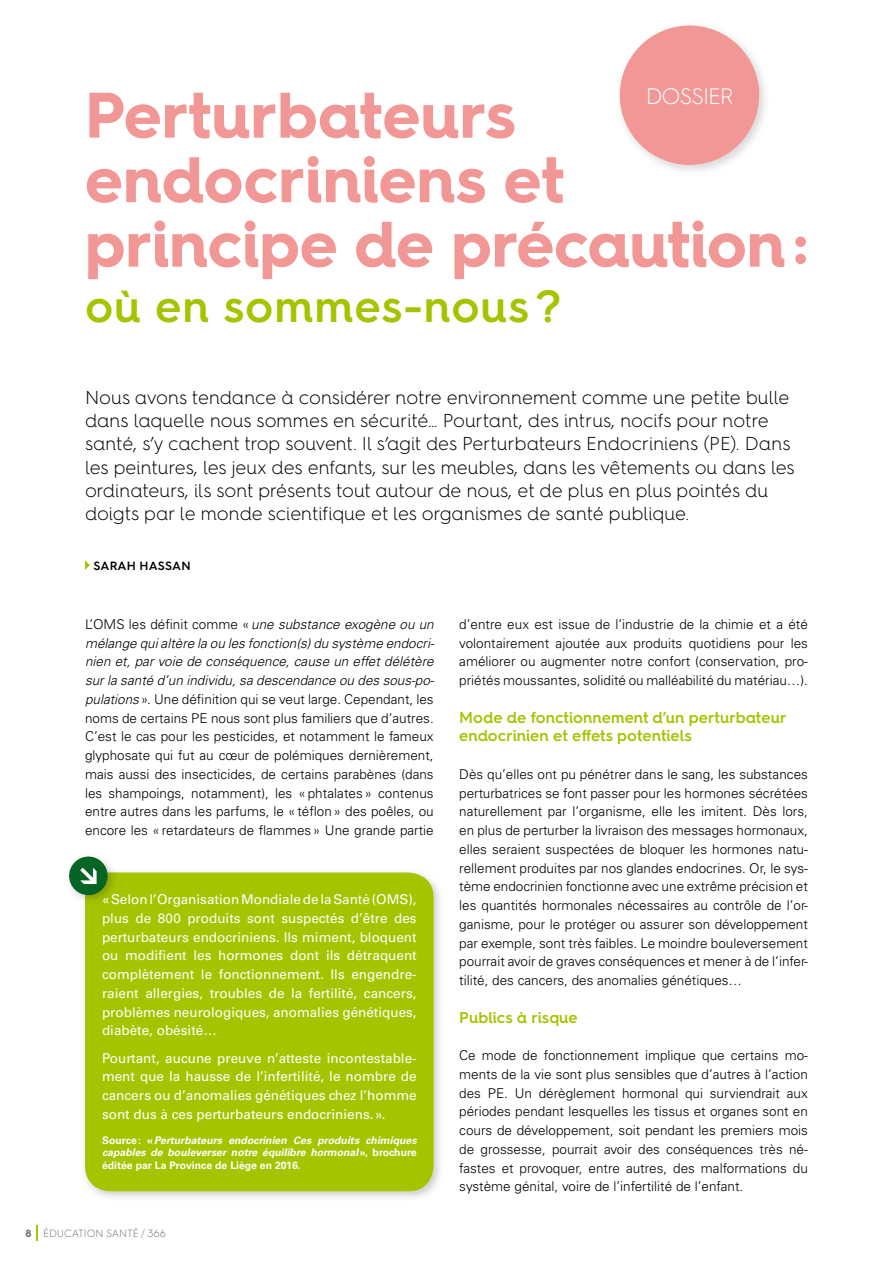
<style>
.page{position:relative;width:893px;height:1263px;background:#fff}
.page>*{position:absolute;margin:0;border:0;box-sizing:border-box;transform-origin:0 0}
.t1{font:700 64.5px/64.5px "Hurme Geometric Sans 4";color:#f19795}
.t2{font:600 45px "Hurme Geometric Sans 4";letter-spacing:.02em;color:#a4c400}
.t3{font:300 22.5px "Hurme Geometric Sans 4";letter-spacing:-.05em;color:#fff}
.t4{font:300 18.75px/23.2px "Hurme Geometric Sans 4";letter-spacing:-.005em;color:#000}
.t5{font:600 15.75px/18.8px "Hurme Geometric Sans 4";color:#a4c400}
.t6{font:300 13.5px/18.8px "Univers LT Std";color:#000;text-align:justify}
.t7{font:13.5px/18.8px "Univers LT Std";color:#fff;text-align:justify}
.t8{font:600 12px "Hurme Geometric Sans 4";letter-spacing:.02em;color:#000}
.t9{font:italic 700 10.5px/12.5px "Univers LT Std";color:#fff;text-align:justify}
.t10{font:300 10.5px "Hurme Geometric Sans 4";letter-spacing:-.01em;color:#707172}
.s1{font-style:italic}
.s2{font-style:normal}
.s3{font-weight:700}
</style>
<div class="page">
<svg style="left:37px;top:1225px;width:1px;height:16px"></svg>
<svg style="left:85px;top:560px;width:5px;height:10px"></svg>
<img style="left:619px;top:25px;width:146px;height:146px">
<div style="left:620px;top:26px;width:139px;height:139px;background:#f19795;border-radius:50%"></div>
<img style="left:85px;top:874px;width:355px;height:324px">
<div style="left:85px;top:872px;width:349px;height:319px;background:#a4c400;border-radius:26px"></div>
<img style="left:69px;top:858px;width:42px;height:40px">
<img style="left:81px;top:869px;width:34px;height:34px">
<img style="left:85px;top:872px;width:32px;height:31px">
<div style="left:69px;top:856px;width:39px;height:39px;background:#066425;border-radius:50%"></div>
<svg style="left:80px;top:868px;width:17px;height:16px"></svg>
<h3 class="t3" style="left:646px;top:81px;width:90px">DOSSIER</h3>
<h1 class="t1" style="left:85px;top:82px;width:724px">Perturbateurs endocriniens et principe de précaution :</h1>
<h2 class="t2" style="left:85px;top:274px;width:478px">où en sommes-nous ?</h2>
<p class="t4" style="left:85px;top:385px;width:711px">Nous avons tendance à considérer notre environnement comme une petite bulle dans laquelle nous sommes en sécurité… Pourtant, des intrus, nocifs pour notre santé, s’y cachent trop souvent. Il s’agit des Perturbateurs Endocriniens (PE). Dans les peintures, les jeux des enfants, sur les meubles, dans les vêtements ou dans les ordinateurs, ils sont présents tout autour de nous, et de plus en plus pointés du doigts par le monde scientifique et les organismes de santé publique.</p>
<p class="t8" style="left:94px;top:557px;width:99px">SARAH HASSAN</p>
<p class="t6" style="left:85px;top:615px;width:351px">L’OMS les définit comme « <span class="s1">une substance exogène ou un mélange qui altère la ou les fonction(s) du système endocri&shy;nien et, par voie de conséquence, cause un effet délétère sur la santé d’un individu, sa descendance ou des sous-po&shy;pulations</span> ». Une définition qui se veut large. Cependant, les noms de certains PE nous sont plus familiers que d’autres.<br>C’est le cas pour les pesticides, et notamment le fameux glyphosate qui fut au cœur de polémiques dernièrement, mais aussi des insecticides, de certains parabènes (dans les shampoings, notamment), les « phtalates » contenus entre autres dans les parfums, le « téflon » des poêles, ou encore les « retardateurs de flammes » Une grande partie</p>
<p class="t6" style="left:459px;top:615px;width:350px">d’entre eux est issue de l’industrie de la chimie et a été volontairement ajoutée aux produits quotidiens pour les améliorer ou augmenter notre confort (conservation, pro&shy;priétés moussantes, solidité ou malléabilité du matériau…).</p>
<p class="t5" style="left:459px;top:707px;width:329px">Mode de fonctionnement d’un perturbateur endocrinien et effets potentiels</p>
<p class="t6" style="left:459px;top:765px;width:350px">Dès qu’elles ont pu pénétrer dans le sang, les substances perturbatrices se font passer pour les hormones sécrétées naturellement par l’organisme, elle les imitent. Dès lors, en plus de perturber la livraison des messages hormonaux, elles seraient suspectées de bloquer les hormones natu&shy;rellement produites par nos glandes endocrines. Or, le sys&shy;tème endocrinien fonctionne avec une extrême précision et les quantités hormonales nécessaires au contrôle de l’or&shy;ganisme, pour le protéger ou assurer son développement par exemple, sont très faibles. Le moindre bouleversement pourrait avoir de graves conséquences et mener à de l’infer&shy;tilité, des cancers, des anomalies génétiques…</p>
<p class="t5" style="left:459px;top:1007px;width:120px">Publics à risque</p>
<p class="t6" style="left:459px;top:1046px;width:350px">Ce mode de fonctionnement implique que certains mo&shy;ments de la vie sont plus sensibles que d’autres à l’action des PE. Un dérèglement hormonal qui surviendrait aux périodes pendant lesquelles les tissus et organes sont en cours de développement, soit pendant les premiers mois de grossesse, pourrait avoir des conséquences très né&shy;fastes et provoquer, entre autres, des malformations du système génital, voire de l’infertilité de l’enfant.</p>
<p class="t7" style="left:102px;top:890px;width:316px">« Selon l’Organisation Mondiale de la Santé (OMS), plus de 800 produits sont suspectés d’être des perturbateurs endocriniens. Ils miment, bloquent ou modifient les hormones dont ils détraquent complètement le fonctionnement. Ils engendre&shy;raient allergies, troubles de la fertilité, cancers, problèmes neurologiques, anomalies génétiques, diabète, obésité…</p>
<p class="t7" style="left:102px;top:1048px;width:316px">Pourtant, aucune preuve n’atteste incontestable&shy;ment que la hausse de l’infertilité, le nombre de cancers ou d’anomalies génétiques chez l’homme sont dus à ces perturbateurs endocriniens. ».</p>
<p class="t9" style="left:102px;top:1134px;width:316px"><span class="s2">Source : «</span> Perturbateurs endocrinien Ces produits chimiques capables de bouleverser notre équilibre hormonal <span class="s2">», brochure éditée par La Province de Liège en 2016.</span></p>
<p class="t10" style="left:26px;top:1227px;width:142px"><span class="s3">8</span> ÉDUCATION SANTÉ / 366</p>
</div>
